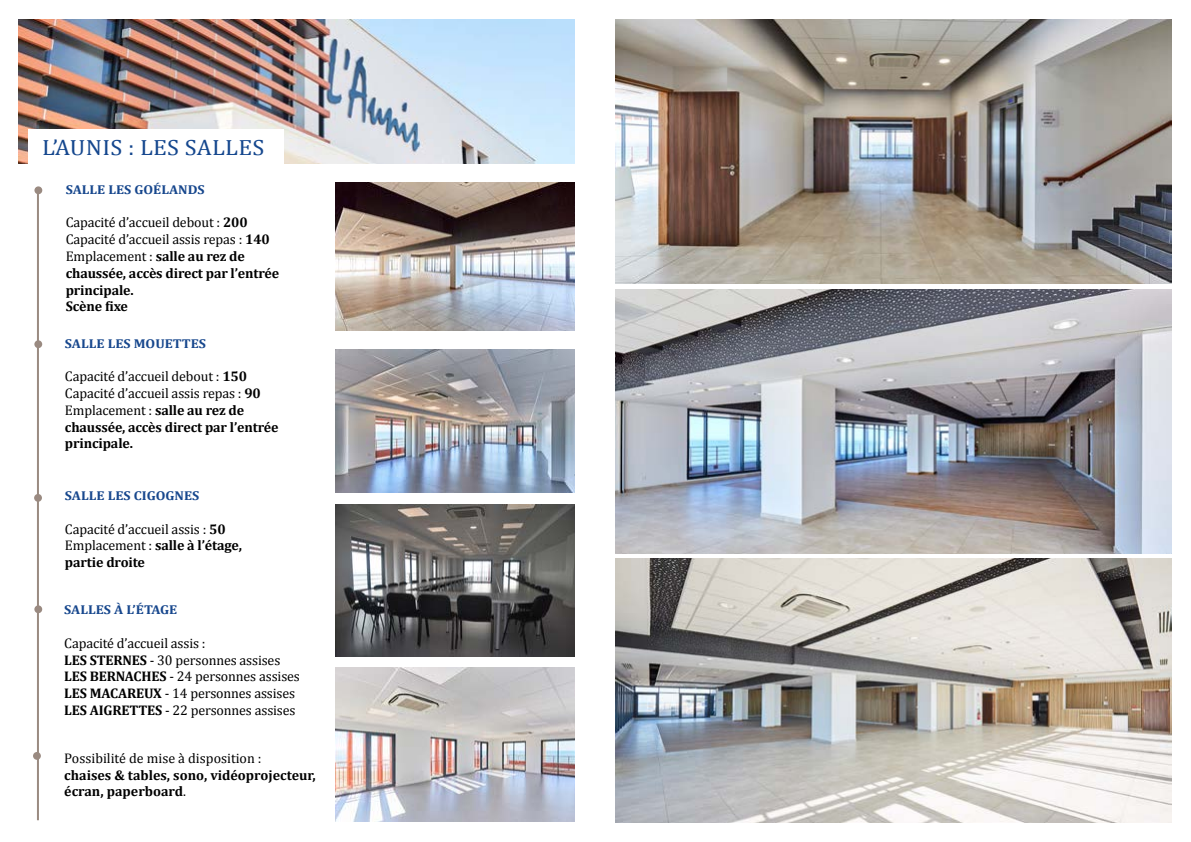
<style>
.page{position:relative;width:1191px;height:842px;background:#fff}
.page>*{position:absolute;margin:0;border:0;box-sizing:border-box;transform-origin:0 0}
.t1{font:22.1px "Cambria Math";letter-spacing:.01em;color:#15478e;scale:1.09 1}
.t2{font:14px/16.8px "Cambria";letter-spacing:-.01em;color:#000}
.t3{font:700 14px/16.8px "Cambria";letter-spacing:-.01em;color:#000}
.t4{font:700 12.9px "Cambria";color:#17478d;scale:1.09 1}
.s1{font-weight:400}
.s2{font-weight:700}
</style>
<div class="page">
<img style="left:615px;top:290px;width:556px;height:263px">
<img style="left:615px;top:20px;width:556px;height:263px">
<img style="left:19px;top:20px;width:555px;height:143px">
<div style="left:29px;top:129px;width:255px;height:43px;background:#fff"></div>
<div style="left:34px;top:186px;width:8px;height:8px;background:#9a8a81;border-radius:50%"></div>
<hr style="left:37px;top:190px;width:2px;height:630px;background:#9a8b81">
<div style="left:34px;top:340px;width:8px;height:8px;background:#9a8a81;border-radius:50%"></div>
<div style="left:34px;top:494px;width:8px;height:8px;background:#9a8a81;border-radius:50%"></div>
<img style="left:335px;top:183px;width:239px;height:147px">
<img style="left:335px;top:350px;width:239px;height:142px">
<div style="left:34px;top:605px;width:8px;height:8px;background:#9a8a81;border-radius:50%"></div>
<img style="left:335px;top:668px;width:239px;height:153px">
<img style="left:615px;top:558px;width:556px;height:264px">
<img style="left:335px;top:505px;width:239px;height:151px">
<div style="left:33px;top:752px;width:8px;height:8px;background:#9a8a81;border-radius:50%"></div>
<h1 class="t1" style="left:42px;top:134px;width:205px">L’AUNIS : LES SALLES</h1>
<p class="t4" style="left:66px;top:180px;width:129px">SALLE LES GOÉLANDS</p>
<p class="t3" style="left:66px;top:214px;width:215px"><span class="s1">Capacité d’accueil debout :</span> 200<br><span class="s1">Capacité d’accueil assis repas :</span> 140<br><span class="s1">Emplacement :</span> salle au rez de chaussée, accès direct par l’entrée principale.<br>Scène fixe</p>
<p class="t4" style="left:65px;top:334px;width:131px">SALLE LES MOUETTES</p>
<p class="t2" style="left:65px;top:368px;width:215px">Capacité d’accueil debout : <span class="s2">150<br></span>Capacité d’accueil assis repas : <span class="s2">90<br></span>Emplacement : <span class="s2">salle au rez de chaussée, accès direct par l’entrée principale.</span></p>
<p class="t4" style="left:65px;top:486px;width:125px">SALLE LES CIGOGNES</p>
<p class="t2" style="left:65px;top:520px;width:179px">Capacité d’accueil assis : <span class="s2">50<br></span>Emplacement : <span class="s2">salle à l’étage, partie droite</span></p>
<p class="t4" style="left:64px;top:601px;width:105px">SALLES À L’ÉTAGE</p>
<p class="t2" style="left:64px;top:634px;width:237px">Capacité d’accueil assis :<br><span class="s2">LES STERNES</span> - 30 personnes assises <span class="s2">LES BERNACHES</span> - 24 personnes assises <span class="s2">LES MACAREUX</span> - 14 personnes assises <span class="s2">LES AIGRETTES</span> - 22 personnes assises</p>
<p class="t2" style="left:64px;top:750px;width:199px">Possibilité de mise à disposition :</p>
<p class="t3" style="left:64px;top:766px;width:253px">chaises &amp; tables, sono, vidéoprojecteur, écran, paperboard<span class="s1">.</span></p>
</div>
